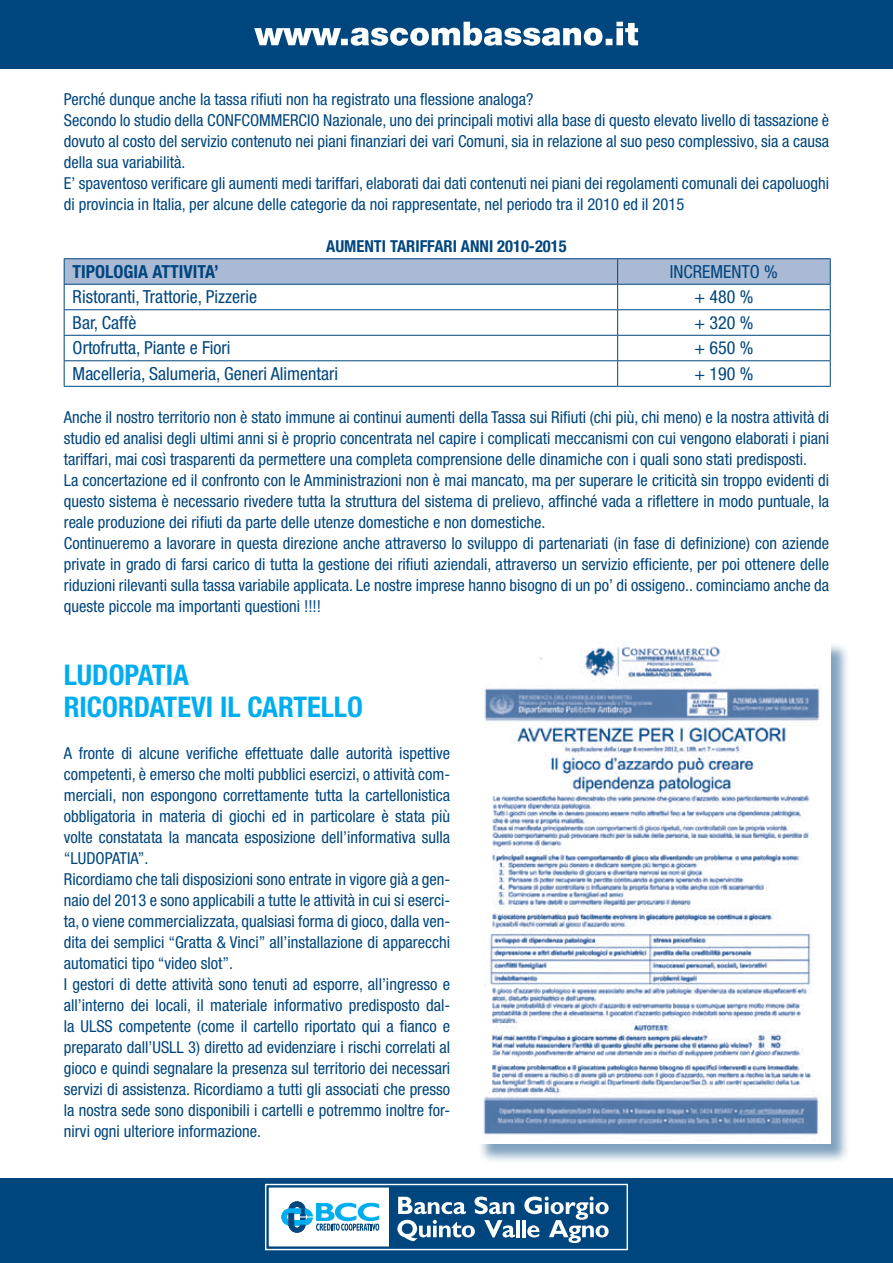
<style>
.page{position:relative;width:893px;height:1263px;background:#fff}
.page>*{position:absolute;margin:0;border:0;box-sizing:border-box;transform-origin:0 0}
.t1{font:700 condensed 28.5px/31.5px "Helvetica Neue LT Std";color:#00aeef}
.t2{font:condensed 18px "Helvetica Neue LT Std";color:#00467e}
.t3{font:700 condensed 18px "Helvetica Neue LT Std";color:#00467e}
.t4{font:condensed 16.5px/21px "Helvetica Neue LT Std";color:#00467e}
.t5{font:700 condensed 16.5px "Helvetica Neue LT Std";color:#00467e}
</style>
<div class="page">
<div style="left:0;top:1178px;width:893px;height:85px;background:#00467e"></div>
<div style="left:0;top:0;width:893px;height:68px;background:#00467e"></div>
<svg style="left:254px;top:22px;width:384px;height:24px"></svg>
<svg style="left:265px;top:1183px;width:363px;height:68px"></svg>
<hr style="left:64px;top:258px;width:554px;height:1px;background:#00467e">
<hr style="left:618px;top:258px;width:213px;height:1px;background:#00467e">
<svg style="left:64px;top:259px;width:767px;height:127px"></svg>
<hr style="left:64px;top:386px;width:554px;height:1px;background:#00467e">
<hr style="left:618px;top:386px;width:213px;height:1px;background:#00467e">
<div style="left:477px;top:642px;width:373px;height:521px;background:#00467e;opacity:.5"></div>
<img style="left:477px;top:642px;width:353px;height:502px">
<p class="t4" style="left:64px;top:89px;width:767px">Perché dunque anche la tassa rifiuti non ha registrato una flessione analoga?<br>Secondo lo studio della CONFCOMMERCIO Nazionale, uno dei principali motivi alla base di questo elevato livello di tassazione è dovuto al costo del servizio contenuto nei piani finanziari dei vari Comuni, sia in relazione al suo peso complessivo, sia a causa della sua variabilità.<br>E’ spaventoso verificare gli aumenti medi tariffari, elaborati dai dati contenuti nei piani dei regolamenti comunali dei capoluoghi di provincia in Italia, per alcune delle categorie da noi rappresentate, nel periodo tra il 2010 ed il 2015</p>
<p class="t5" style="left:326px;top:236px;width:242px">AUMENTI TARIFFARI ANNI 2010-2015</p>
<p class="t3" style="left:73px;top:261px;width:148px">TIPOLOGIA ATTIVITA’</p>
<p class="t2" style="left:670px;top:261px;width:110px">INCREMENTO %</p>
<p class="t2" style="left:73px;top:287px;width:186px">Ristoranti, Trattorie, Pizzerie</p>
<p class="t2" style="left:694px;top:287px;width:61px">+ 480 %</p>
<p class="t2" style="left:73px;top:312px;width:65px">Bar, Caffè</p>
<p class="t2" style="left:694px;top:312px;width:61px">+ 320 %</p>
<p class="t2" style="left:73px;top:338px;width:159px">Ortofrutta, Piante e Fiori</p>
<p class="t2" style="left:694px;top:338px;width:61px">+ 650 %</p>
<p class="t2" style="left:73px;top:363px;width:267px">Macelleria, Salumeria, Generi Alimentari</p>
<p class="t2" style="left:694px;top:363px;width:61px">+ 190 %</p>
<p class="t4" style="left:64px;top:406px;width:767px">Anche il nostro territorio non è stato immune ai continui aumenti della Tassa sui Rifiuti (chi più, chi meno) e la nostra attività di studio ed analisi degli ultimi anni si è proprio concentrata nel capire i complicati meccanismi con cui vengono elaborati i piani tariffari, mai così trasparenti da permettere una completa comprensione delle dinamiche con i quali sono stati predisposti.<br>La concertazione ed il confronto con le Amministrazioni non è mai mancato, ma per superare le criticità sin troppo evidenti di questo sistema è necessario rivedere tutta la struttura del sistema di prelievo, affinché vada a riflettere in modo puntuale, la reale produzione dei rifiuti da parte delle utenze domestiche e non domestiche.<br>Continueremo a lavorare in questa direzione anche attraverso lo sviluppo di partenariati (in fase di definizione) con aziende private in grado di farsi carico di tutta la gestione dei rifiuti aziendali, attraverso un servizio efficiente, per poi ottenere delle riduzioni rilevanti sulla tassa variabile applicata. Le nostre imprese hanno bisogno di un po’ di ossigeno.. cominciamo anche da queste piccole ma importanti questioni !!!!</p>
<h1 class="t1" style="left:64px;top:659px;width:301px">LUDOPATIA<br>RICORDATEVI IL CARTELLO</h1>
<p class="t4" style="left:64px;top:742px;width:388px">A fronte di alcune verifiche effettuate dalle autorità ispettive competenti, è emerso che molti pubblici esercizi, o attività com&shy;merciali, non espongono correttamente tutta la cartellonistica obbligatoria in materia di giochi ed in particolare è stata più volte constatata la mancata esposizione dell’informativa sulla “LUDOPATIA”.<br>Ricordiamo che tali disposizioni sono entrate in vigore già a gen&shy;naio del 2013 e sono applicabili a tutte le attività in cui si eserci&shy;ta, o viene commercializzata, qualsiasi forma di gioco, dalla ven&shy;dita dei semplici “Gratta &amp; Vinci” all’installazione di apparecchi automatici tipo “video slot”.<br>I gestori di dette attività sono tenuti ad esporre, all’ingresso e all’interno dei locali, il materiale informativo predisposto dal&shy;la ULSS competente (come il cartello riportato qui a fianco e preparato dall’USLL 3) diretto ad evidenziare i rischi correlati al gioco e quindi segnalare la presenza sul territorio dei necessari servizi di assistenza. Ricordiamo a tutti gli associati che presso la nostra sede sono disponibili i cartelli e potremmo inoltre for&shy;nirvi ogni ulteriore informazione.</p>
</div>
